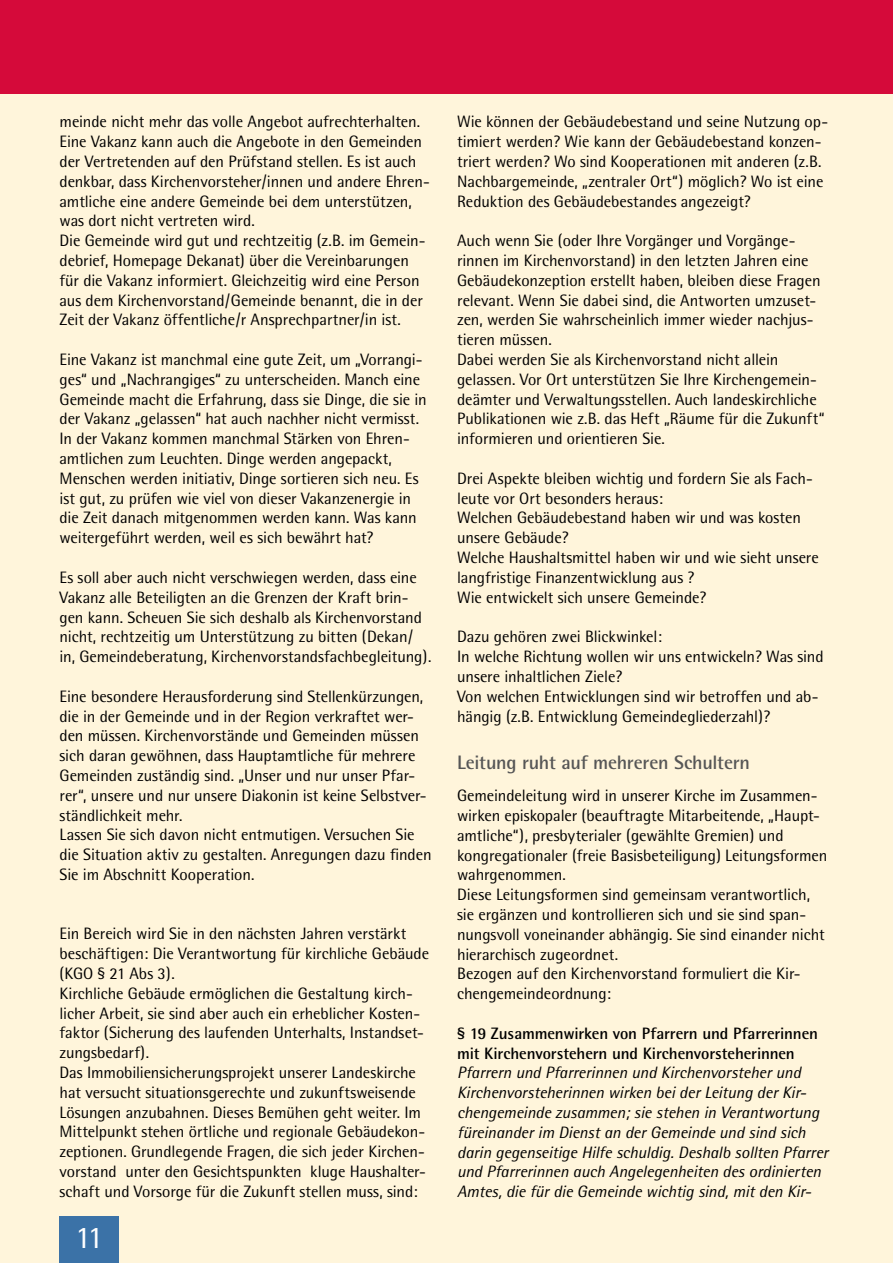
<style>
.page{position:relative;width:893px;height:1263px;background:#fff}
.page>*{position:absolute;margin:0;border:0;box-sizing:border-box;transform-origin:0 0}
.t1{font:31.5px "Rotis Semi Sans";color:#fff}
.t2{font:700 19.5px "Rotis Semi Sans";letter-spacing:-.015em;color:#565656}
.t3{font:16.5px/19.8px "Rotis Semi Sans";letter-spacing:-.005em;color:#000}
.t4{font:italic 16.5px/19.8px "Rotis Semi Sans";letter-spacing:-.01em;color:#000}
.t5{font:700 16.5px/19.8px "Rotis Semi Sans";letter-spacing:-.005em;color:#000}
</style>
<div class="page">
<div style="left:0;top:87px;width:893px;height:1176px;background:#fff5db"></div>
<div style="left:0;top:0;width:893px;height:94px;background:#d50a3a"></div>
<div style="left:60px;top:1216px;width:59px;height:47px;background:#3b72a7"></div>
<p class="t3" style="left:60px;top:112px;width:372px">meinde nicht mehr das volle Angebot aufrechterhalten.<br>Eine Vakanz kann auch die Angebote in den Gemeinden der Vertretenden auf den Prüfstand stellen. Es ist auch denkbar, dass Kirchenvorsteher/innen und andere Ehren&shy;amtliche eine andere Gemeinde bei dem unterstützen, was dort nicht vertreten wird.<br>Die Gemeinde wird gut und rechtzeitig (z.B. im Gemein&shy;debrief, Homepage Dekanat) über die Vereinbarungen für die Vakanz informiert. Gleichzeitig wird eine Person aus dem Kirchenvorstand/Gemeinde benannt, die in der Zeit der Vakanz öffentliche/r Ansprechpartner/in ist.</p>
<p class="t3" style="left:60px;top:349px;width:369px">Eine Vakanz ist manchmal eine gute Zeit, um „Vorrangi&shy;ges“ und „Nachrangiges“ zu unterscheiden. Manch eine Gemeinde macht die Erfahrung, dass sie Dinge, die sie in der Vakanz „gelassen“ hat auch nachher nicht vermisst.<br>In der Vakanz kommen manchmal Stärken von Ehren&shy;amtlichen zum Leuchten. Dinge werden angepackt, Menschen werden initiativ, Dinge sortieren sich neu. Es ist gut, zu prüfen wie viel von dieser Vakanzenergie in die Zeit danach mitgenommen werden kann. Was kann weitergeführt werden, weil es sich bewährt hat?</p>
<p class="t3" style="left:60px;top:567px;width:374px">Es soll aber auch nicht verschwiegen werden, dass eine Vakanz alle Beteiligten an die Grenzen der Kraft brin&shy;gen kann. Scheuen Sie sich deshalb als Kirchenvorstand nicht, rechtzeitig um Unterstützung zu bitten (Dekan/ in, Gemeindeberatung, Kirchenvorstandsfachbegleitung).</p>
<p class="t3" style="left:60px;top:686px;width:374px">Eine besondere Herausforderung sind Stellenkürzungen, die in der Gemeinde und in der Region verkraftet wer&shy;den müssen. Kirchenvorstände und Gemeinden müssen sich daran gewöhnen, dass Hauptamtliche für mehrere Gemeinden zuständig sind. „Unser und nur unser Pfar&shy;rer“, unsere und nur unsere Diakonin ist keine Selbstver&shy;ständlichkeit mehr.<br>Lassen Sie sich davon nicht entmutigen. Versuchen Sie die Situation aktiv zu gestalten. Anregungen dazu finden Sie im Abschnitt Kooperation.</p>
<p class="t3" style="left:60px;top:924px;width:371px">Ein Bereich wird Sie in den nächsten Jahren verstärkt beschäftigen: Die Verantwortung für kirchliche Gebäude (KGO § 21 Abs 3).<br>Kirchliche Gebäude ermöglichen die Gestaltung kirch&shy;licher Arbeit, sie sind aber auch ein erheblicher Kosten&shy;faktor (Sicherung des laufenden Unterhalts, Instandset&shy;zungsbedarf).<br>Das Immobiliensicherungsprojekt unserer Landeskirche hat versucht situationsgerechte und zukunftsweisende Lösungen anzubahnen. Dieses Bemühen geht weiter. Im Mittelpunkt stehen örtliche und regionale Gebäudekon&shy;zeptionen. Grundlegende Fragen, die sich jeder Kirchen&shy;vorstand unter den Gesichtspunkten kluge Haushalter&shy;schaft und Vorsorge für die Zukunft stellen muss, sind:</p>
<h1 class="t1" style="left:75px;top:1218px;width:30px">11</h1>
<p class="t3" style="left:457px;top:112px;width:372px">Wie können der Gebäudebestand und seine Nutzung op&shy;timiert werden? Wie kann der Gebäudebestand konzen&shy;triert werden? Wo sind Kooperationen mit anderen (z.B.<br>Nachbargemeinde, „zentraler Ort“) möglich? Wo ist eine Reduktion des Gebäudebestandes angezeigt?</p>
<p class="t3" style="left:457px;top:231px;width:369px">Auch wenn Sie (oder Ihre Vorgänger und Vorgänge&shy;rinnen im Kirchenvorstand) in den letzten Jahren eine Gebäudekonzeption erstellt haben, bleiben diese Fragen relevant. Wenn Sie dabei sind, die Antworten umzuset&shy;zen, werden Sie wahrscheinlich immer wieder nachjus&shy;tieren müssen.<br>Dabei werden Sie als Kirchenvorstand nicht allein gelassen. Vor Ort unterstützen Sie Ihre Kirchengemein&shy;deämter und Verwaltungsstellen. Auch landeskirchliche Publikationen wie z.B. das Heft „Räume für die Zukunft“ informieren und orientieren Sie.</p>
<p class="t3" style="left:457px;top:468px;width:363px">Drei Aspekte bleiben wichtig und fordern Sie als Fach&shy;leute vor Ort besonders heraus:<br>Welchen Gebäudebestand haben wir und was kosten unsere Gebäude?<br>Welche Haushaltsmittel haben wir und wie sieht unsere langfristige Finanzentwicklung aus ?<br>Wie entwickelt sich unsere Gemeinde?</p>
<p class="t3" style="left:457px;top:627px;width:368px">Dazu gehören zwei Blickwinkel:<br>In welche Richtung wollen wir uns entwickeln? Was sind unsere inhaltlichen Ziele?<br>Von welchen Entwicklungen sind wir betroffen und ab&shy;hängig (z.B. Entwicklung Gemeindegliederzahl)?</p>
<p class="t2" style="left:457px;top:750px;width:294px">Leitung ruht auf mehreren Schultern</p>
<p class="t3" style="left:457px;top:785px;width:372px">Gemeindeleitung wird in unserer Kirche im Zusammen&shy;wirken episkopaler (beauftragte Mitarbeitende, „Haupt&shy;amtliche“), presbyterialer (gewählte Gremien) und kongregationaler (freie Basisbeteiligung) Leitungsformen wahrgenommen.<br>Diese Leitungsformen sind gemeinsam verantwortlich, sie ergänzen und kontrollieren sich und sie sind span&shy;nungsvoll voneinander abhängig. Sie sind einander nicht hierarchisch zugeordnet.<br>Bezogen auf den Kirchenvorstand formuliert die Kir&shy;chengemeindeordnung:</p>
<p class="t5" style="left:457px;top:1023px;width:362px">§ 19 Zusammenwirken von Pfarrern und Pfarrerinnen mit Kirchenvorstehern und Kirchenvorsteherinnen</p>
<p class="t4" style="left:457px;top:1062px;width:373px">Pfarrern und Pfarrerinnen und Kirchenvorsteher und Kirchenvorsteherinnen wirken bei der Leitung der Kir&shy;chengemeinde zusammen; sie stehen in Verantwortung füreinander im Dienst an der Gemeinde und sind sich darin gegenseitige Hilfe schuldig. Deshalb sollten Pfarrer und Pfarrerinnen auch Angelegenheiten des ordinierten Amtes, die für die Gemeinde wichtig sind, mit den Kir-</p>
</div>
